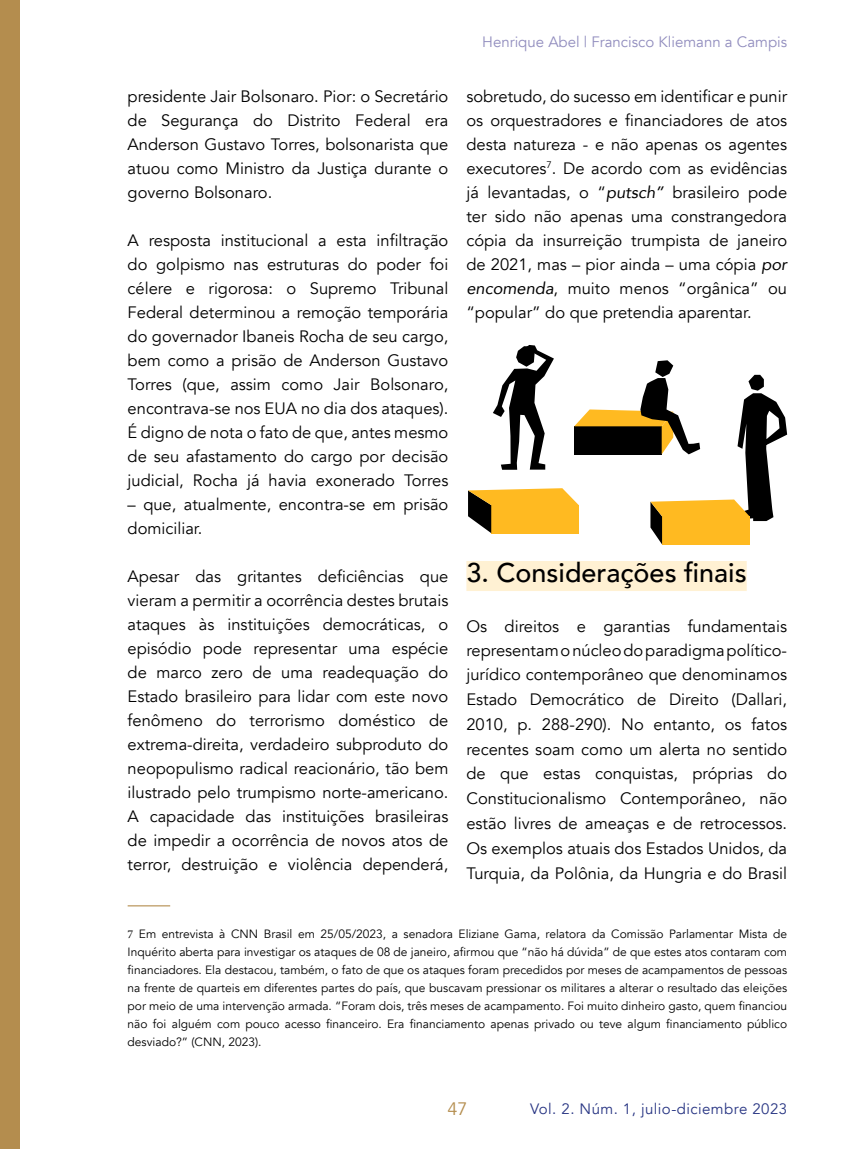
<style>
.page{position:relative;width:851px;height:1149px;background:#fff}
.page>*{position:absolute;margin:0;border:0;box-sizing:border-box;transform-origin:0 0}
.t1{font:500 27px "Avenir";color:#000}
.t2{font:18px "Avenir";color:#b48d4e}
.t3{font:16.5px/24px "Avenir";color:#000;text-align:justify}
.t4{font:15px "Avenir";color:#918dbe}
.t5{font:15px "Avenir";letter-spacing:.03em;color:#283583}
.t6{font:12px/18px "Avenir";color:#000;text-align:justify}
.s1{font-style:italic}
.s2{font-family:"Minion Pro"}
</style>
<div class="page">
<div style="left:0;top:0;width:20px;height:1148px;background:#b48d4e"></div>
<hr style="left:128px;top:905px;width:42px;height:1px;background:#b48d4e">
<div style="left:466px;top:561px;width:280px;height:30px;background:#fff1d3"></div>
<svg style="left:468px;top:345px;width:319px;height:199px"></svg>
<p class="t3" style="left:128px;top:84px;width:322px">presidente Jair Bolsonaro. Pior: o Secretário de Segurança do Distrito Federal era Anderson Gustavo Torres, bolsonarista que atuou como Ministro da Justiça durante o governo Bolsonaro.</p>
<p class="t3" style="left:128px;top:228px;width:322px">A resposta institucional a esta infiltração do golpismo nas estruturas do poder foi célere e rigorosa: o Supremo Tribunal Federal determinou a remoção temporária do governador Ibaneis Rocha de seu cargo, bem como a prisão de Anderson Gustavo Torres (que, assim como Jair Bolsonaro, encontrava-se nos EUA no dia dos ataques).<br>É digno de nota o fato de que, antes mesmo de seu afastamento do cargo por decisão judicial, Rocha já havia exonerado Torres</p>
<p class="t3" style="left:128px;top:492px;width:322px">– que, atualmente, encontra-se em prisão domiciliar.</p>
<p class="t3" style="left:128px;top:564px;width:322px">Apesar das gritantes deficiências que vieram a permitir a ocorrência destes brutais ataques às instituições democráticas, o episódio pode representar uma espécie de marco zero de uma readequação do Estado brasileiro para lidar com este novo fenômeno do terrorismo doméstico de extrema-direita, verdadeiro subproduto do neopopulismo radical reacionário, tão bem ilustrado pelo trumpismo norte-americano.<br>A capacidade das instituições brasileiras de impedir a ocorrência de novos atos de terror, destruição e violência dependerá,</p>
<p class="t4" style="left:482px;top:33px;width:306px">Henrique Abel | Francisco Kliemann a Campis</p>
<p class="t3" style="left:466px;top:84px;width:322px">sobretudo, do sucesso em identificar e punir os orquestradores e financiadores de atos desta natureza - e não apenas os agentes executores<sup>7</sup>. De acordo com as evidências já levantadas, o “<span class="s1">putsch”</span> brasileiro pode ter sido não apenas uma constrangedora cópia da insurreição trumpista de janeiro de 2021, mas – pior ainda – uma cópia <span class="s1">por encomenda</span>, muito menos “orgânica” ou “popular” do que pretendia aparentar.</p>
<h1 class="t1" style="left:466px;top:549px;width:282px">3. Considerações finais</h1>
<p class="t3" style="left:466px;top:613px;width:322px;line-height:24.8px">Os direitos e garantias fundamentais representam o núcleo do paradigma político&shy;jurídico contemporâneo que denominamos Estado Democrático de Direito (Dallari, 2010, p. 288-290). No entanto, os fatos recentes soam como um alerta no sentido de que estas conquistas, próprias do Constitucionalismo Contemporâneo, não estão livres de ameaças e de retrocessos.<br>Os exemplos atuais dos Estados Unidos, da Turquia, da Polônia, da Hungria e do Brasil</p>
<p class="t6" style="left:128px;top:924px;width:661px"><span class="s2">7</span> Em entrevista à CNN Brasil em 25/05/2023, a senadora Eliziane Gama, relatora da Comissão Parlamentar Mista de Inquérito aberta para investigar os ataques de 08 de janeiro, afirmou que “não há dúvida” de que estes atos contaram com financiadores. Ela destacou, também, o fato de que os ataques foram precedidos por meses de acampamentos de pessoas na frente de quarteis em diferentes partes do país, que buscavam pressionar os militares a alterar o resultado das eleições por meio de uma intervenção armada. “Foram dois, três meses de acampamento. Foi muito dinheiro gasto, quem financiou não foi alguém com pouco acesso financeiro. Era financiamento apenas privado ou teve algum financiamento público desviado?” (CNN, 2023).</p>
<p class="t2" style="left:447px;top:1098px;width:22px">47</p>
<p class="t5" style="left:530px;top:1099px;width:258px">Vol. 2. Núm. 1, julio-diciembre 2023</p>
</div>
